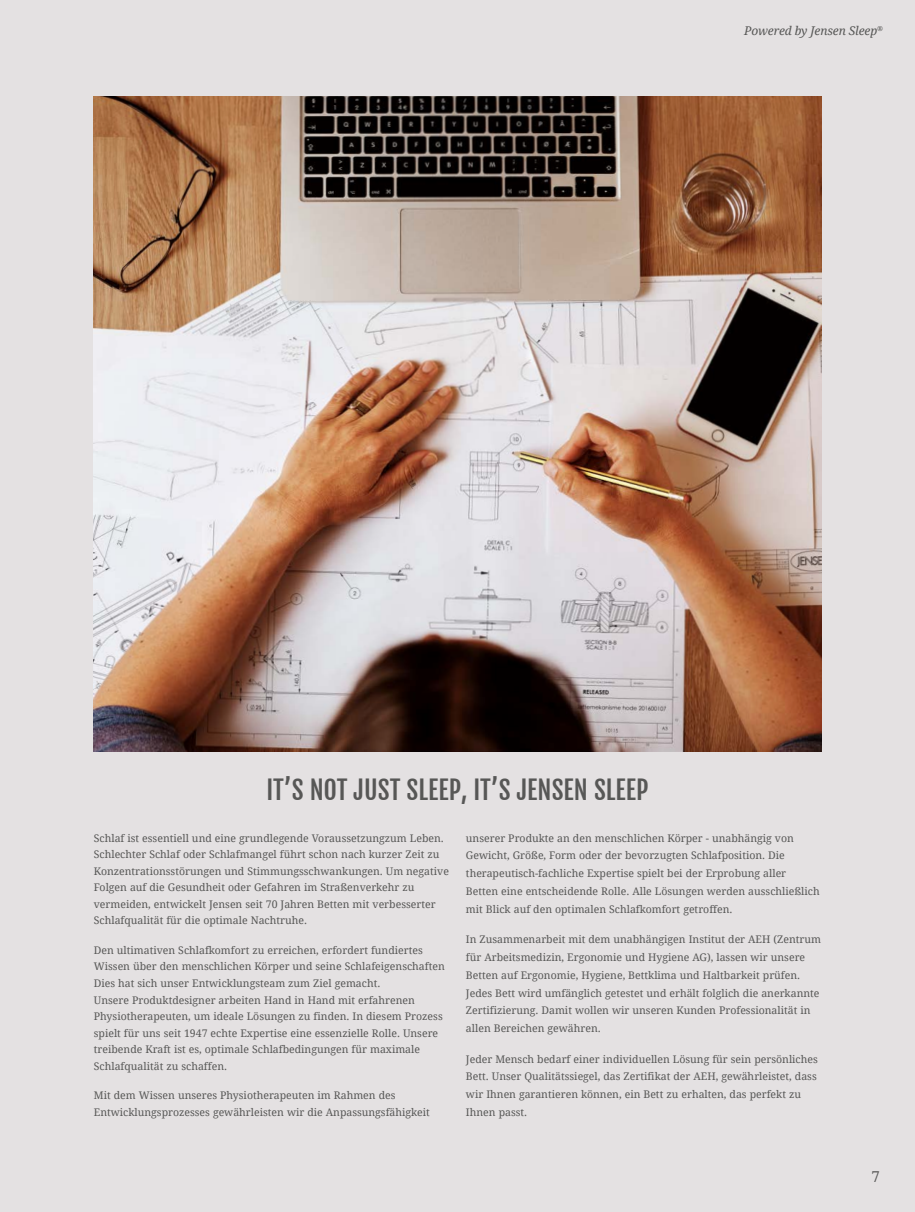
<style>
.page{position:relative;width:915px;height:1212px;background:#fff}
.page>*{position:absolute;margin:0;border:0;box-sizing:border-box;transform-origin:0 0}
.t1{font:25.5px "Fjalla One";color:#575756}
.t2{font:15px "Droid Serif";color:#575756}
.t3{font:italic 12px "Droid Serif";letter-spacing:-.01em;color:#575756}
.t4{font:10.5px/16.6px "Droid Serif";color:#575756}
</style>
<div class="page">
<div style="left:0;top:0;width:914px;height:1212px;background:#e4e1e2"></div>
<img style="left:94px;top:96px;width:726px;height:655px">
<p class="t3" style="left:743px;top:24px;width:140px">Powered by Jensen Sleep<sup>®</sup></p>
<p class="t1" style="left:266px;top:774px;width:383px">IT’S NOT JUST SLEEP, IT’S JENSEN SLEEP</p>
<p class="t4" style="left:94px;top:829px;width:356px">Schlaf ist essentiell und eine grundlegende Voraussetzungzum Leben.<br>Schlechter Schlaf oder Schlafmangel führt schon nach kurzer Zeit zu Konzentrationsstörungen und Stimmungsschwankungen. Um negative Folgen auf die Gesundheit oder Gefahren im Straßenverkehr zu vermeiden, entwickelt Jensen seit 70 Jahren Betten mit verbesserter Schlafqualität für die optimale Nachtruhe.</p>
<p class="t4" style="left:94px;top:941px;width:352px">Den ultimativen Schlafkomfort zu erreichen, erfordert fundiertes Wissen über den menschlichen Körper und seine Schlafeigenschaften Dies hat sich unser Entwicklungsteam zum Ziel gemacht.<br>Unsere Produktdesigner arbeiten Hand in Hand mit erfahrenen Physiotherapeuten, um ideale Lösungen zu finden. In diesem Prozess spielt für uns seit 1947 echte Expertise eine essenzielle Rolle. Unsere treibende Kraft ist es, optimale Schlafbedingungen für maximale Schlafqualität zu schaffen.</p>
<p class="t4" style="left:94px;top:1087px;width:337px">Mit dem Wissen unseres Physiotherapeuten im Rahmen des<br>Entwicklungsprozesses gewährleisten wir die Anpassungsfähigkeit</p>
<p class="t4" style="left:466px;top:829px;width:355px;line-height:17.7px">unserer Produkte an den menschlichen Körper - unabhängig von Gewicht, Größe, Form oder der bevorzugten Schlafposition. Die therapeutisch-fachliche Expertise spielt bei der Erprobung aller Betten eine entscheidende Rolle. Alle Lösungen werden ausschließlich mit Blick auf den optimalen Schlafkomfort getroffen.</p>
<p class="t4" style="left:466px;top:930px;width:356px;line-height:17.7px">In Zusammenarbeit mit dem unabhängigen Institut der AEH (Zentrum für Arbeitsmedizin, Ergonomie und Hygiene AG), lassen wir unsere Betten auf Ergonomie, Hygiene, Bettklima und Haltbarkeit prüfen.<br>Jedes Bett wird umfänglich getestet und erhält folglich die anerkannte Zertifizierung. Damit wollen wir unseren Kunden Professionalität in allen Bereichen gewähren.</p>
<p class="t4" style="left:466px;top:1050px;width:353px;line-height:17.7px">Jeder Mensch bedarf einer individuellen Lösung für sein persönliches Bett. Unser Qualitätssiegel, das Zertifikat der AEH, gewährleistet, dass wir Ihnen garantieren können, ein Bett zu erhalten, das perfekt zu Ihnen passt.</p>
<h2 class="t2" style="left:871px;top:1166px;width:10px">7</h2>
</div>
